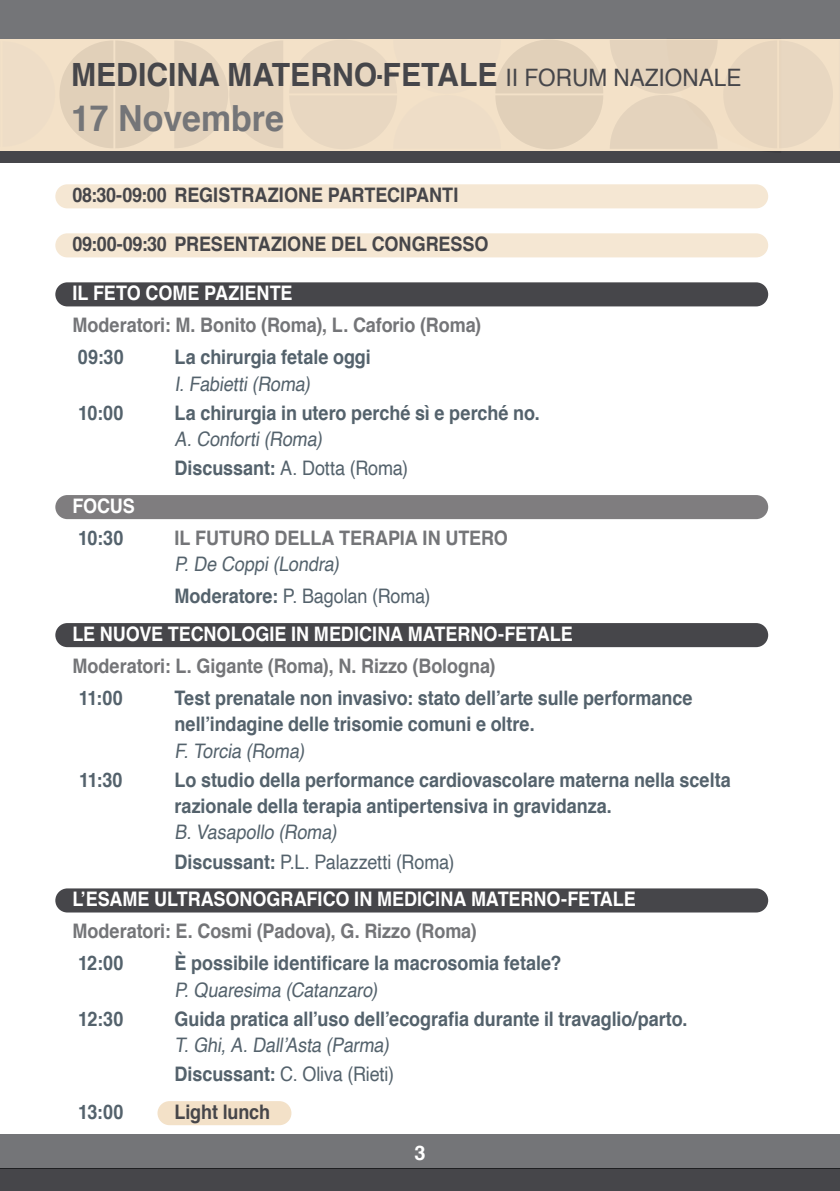
<style>
.page{position:relative;width:840px;height:1191px;background:#fff}
.page>*{position:absolute;margin:0;border:0;box-sizing:border-box;transform-origin:0 0}
.t1{font:700 36px "Helvetica";color:#747578;scale:.94 1}
.t2{font:700 32px "Helvetica";color:#46464a;scale:.94 1}
.t3{font:700 20px/26.4px "Helvetica";letter-spacing:-.005em;color:#54626c;scale:.9 1}
.t4{font:20px "Helvetica";letter-spacing:-.005em;color:#54626c;scale:.9 1}
.t5{font:700 20px "Helvetica";letter-spacing:-.005em;color:#747578;scale:.9 1}
.t6{font:700 20px "Helvetica";color:#fff;scale:.9 1}
.t7{font:700 20px "Helvetica";letter-spacing:-.005em;color:#46464a;scale:.9 1}
.t8{font:700 20px "Helvetica";color:#fff}
.s1{font-weight:400;font-size:24px}
.s2{font-weight:700}
</style>
<div class="page">
<div style="left:0;top:0;width:839px;height:153px;background:#f3e1c8"></div>
<div style="left:0;top:0;width:839px;height:38px;background:#747578"></div>
<div style="left:0;top:151px;width:839px;height:12px;background:#46464a"></div>
<div style="left:0;top:1168px;width:839px;height:23px;background:#46464a"></div>
<div style="left:0;top:1134px;width:839px;height:34px;background:#747578"></div>
<div style="left:55px;top:184px;width:712px;height:24px;background:#f5e7d3;border-radius:12px"></div>
<div style="left:55px;top:233px;width:712px;height:24px;background:#f5e7d3;border-radius:12px"></div>
<div style="left:55px;top:282px;width:712px;height:24px;background:#46464a;border-radius:12px"></div>
<div style="left:55px;top:495px;width:712px;height:24px;background:#7f7d7f;border-radius:12px"></div>
<div style="left:55px;top:623px;width:712px;height:24px;background:#46464a;border-radius:12px"></div>
<div style="left:55px;top:888px;width:712px;height:24px;background:#46464a;border-radius:12px"></div>
<div style="left:157px;top:1101px;width:134px;height:24px;background:#f3e1c8;border-radius:12px"></div>
<svg style="left:60px;top:41px;width:223px;height:107px"></svg>
<svg style="left:290px;top:40px;width:313px;height:109px"></svg>
<svg style="left:609px;top:38px;width:223px;height:111px"></svg>
<p class="t2" style="left:71px;top:49px;width:714px">MEDICINA MATERNO-FETALE <span class="s1">II FORUM NAZIONALE</span></p>
<p class="t1" style="left:71px;top:90px;width:228px">17 Novembre</p>
<p class="t7" style="left:72px;top:179px;width:430px">08:30-09:00 REGISTRAZIONE PARTECIPANTI</p>
<p class="t7" style="left:72px;top:228px;width:463px">09:00-09:30 PRESENTAZIONE DEL CONGRESSO</p>
<p class="t6" style="left:72px;top:277px;width:246px">IL FETO COME PAZIENTE</p>
<p class="t5" style="left:72px;top:309px;width:455px">Moderatori: M. Bonito (Roma), L. Caforio (Roma)</p>
<p class="t3" style="left:78px;top:344px;width:53px">09:30</p>
<p class="t3" style="left:174px;top:344px;width:219px">La chirurgia fetale oggi</p>
<p class="t4" style="left:174px;top:368px;width:157px">I.Fabietti(Roma)</p>
<p class="t3" style="left:78px;top:400px;width:52px">10:00</p>
<p class="t3" style="left:174px;top:400px;width:407px">La chirurgia in utero perché sì e perché no.</p>
<p class="t4" style="left:174px;top:423px;width:170px">A.Conforti(Roma)</p>
<p class="t4" style="left:174px;top:453px;width:261px"><span class="s2">Discussant:</span> A. Dotta (Roma)</p>
<p class="t6" style="left:72px;top:490px;width:71px">FOCUS</p>
<p class="t3" style="left:78px;top:525px;width:52px">10:30</p>
<p class="t5" style="left:174px;top:522px;width:372px">IL FUTURO DELLA TERAPIA IN UTERO</p>
<p class="t4" style="left:174px;top:549px;width:189px">P.De Coppi(Londra)</p>
<p class="t4" style="left:174px;top:581px;width:286px"><span class="s2">Moderatore:</span> P. Bagolan (Roma)</p>
<p class="t6" style="left:72px;top:617px;width:557px">LE NUOVE TECNOLOGIE IN MEDICINA MATERNO-FETALE</p>
<p class="t5" style="left:72px;top:649px;width:471px">Moderatori: L. Gigante (Roma), N. Rizzo (Bologna)</p>
<p class="t3" style="left:79px;top:685px;width:50px">11:00</p>
<p class="t3" style="left:174px;top:685px;width:576px">Test prenatale non invasivo: stato dell’arte sulle performance nell’indagine delle trisomie comuni e oltre.</p>
<p class="t4" style="left:174px;top:735px;width:151px">F.Torcia (Roma)</p>
<p class="t3" style="left:79px;top:766px;width:50px">11:30</p>
<p class="t3" style="left:174px;top:766px;width:619px">Lo studio della performance cardiovascolare materna nella scelta razionale della terapia antipertensiva in gravidanza.</p>
<p class="t4" style="left:174px;top:817px;width:187px">B.Vasapollo (Roma)</p>
<p class="t4" style="left:174px;top:846px;width:312px"><span class="s2">Discussant:</span> P.L. Palazzetti (Roma)</p>
<p class="t6" style="left:72px;top:883px;width:627px">L’ESAME ULTRASONOGRAFICO IN MEDICINA MATERNO-FETALE</p>
<p class="t5" style="left:72px;top:915px;width:450px">Moderatori: E. Cosmi (Padova), G. Rizzo (Roma)</p>
<p class="t3" style="left:78px;top:950px;width:52px">12:00</p>
<p class="t3" style="left:174px;top:950px;width:431px">È possibile identificare la macrosomia fetale?</p>
<p class="t4" style="left:174px;top:974px;width:232px">P.Quaresima (Catanzaro)</p>
<p class="t3" style="left:78px;top:1005px;width:52px">12:30</p>
<p class="t3" style="left:174px;top:1005px;width:571px">Guida pratica all’uso dell’ecografia durante il travaglio/parto.</p>
<p class="t4" style="left:174px;top:1029px;width:245px">T. Ghi, A. Dall’Asta (Parma)</p>
<p class="t4" style="left:174px;top:1058px;width:245px"><span class="s2">Discussant:</span> C. Oliva (Rieti)</p>
<p class="t3" style="left:78px;top:1099px;width:52px">13:00</p>
<p class="t7" style="left:174px;top:1095px;width:108px">Light lunch</p>
<p class="t8" style="left:414px;top:1136px;width:13px">3</p>
</div>
